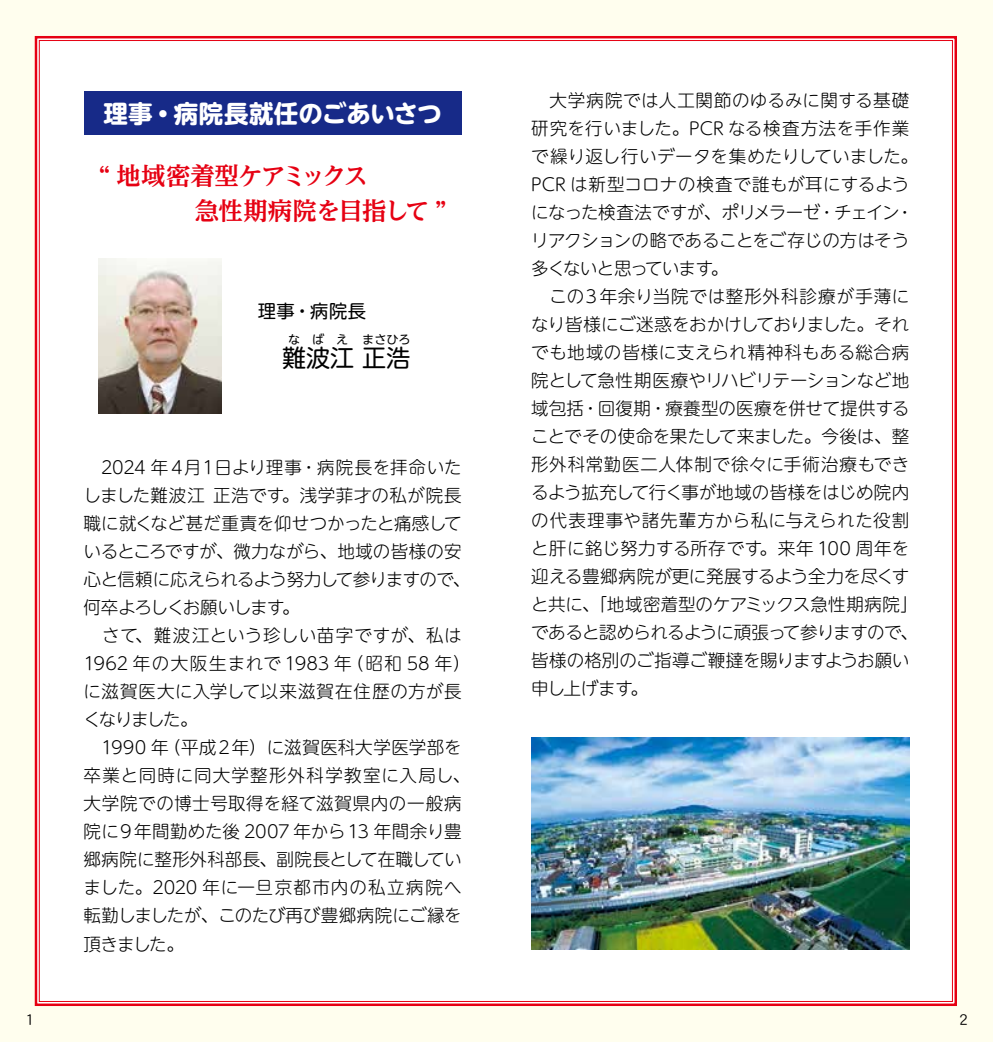
<style>
.page{position:relative;width:993px;height:1042px;background:#fff}
.page>*{position:absolute;margin:0;border:0;box-sizing:border-box;transform-origin:0 0}
.t1{font:700 24.5px/35px "UD Reimin Pr 6 N";letter-spacing:-.035em;color:#e60012}
.t2{font:700 24.5px "UD Shin M Go Pro";color:#fff}
.t3{font:24.15px "UD Shin M Go Pro";color:#000}
.t4{font:18.2px "UD Shin M Go Pro";color:#000}
.t5{font:300 17.5px/28px "UD Shin M Go Pro";letter-spacing:.005em;color:#000}
.t6{font:14.88px "DFHS Gothic G W3 90 pv RKSJ H";color:#000}
.t7{font:12.08px "UD Shin M Go Pro";color:#000}
</style>
<div class="page">
<div style="left:0;top:0;width:992px;height:1042px;background:#fffeee"></div>
<div style="left:34px;top:36px;width:923px;height:970px;background:#fff"></div>
<img style="left:99px;top:258px;width:122px;height:155px">
<div style="left:84px;top:92px;width:377px;height:43px;background:#172a88"></div>
<img style="left:531px;top:737px;width:378px;height:213px">
<h1 class="t2" style="left:103px;top:93px;width:340px">理事・病院長就任のごあいさつ</h1>
<h1 class="t1" style="left:195px;top:158px;width:253px;text-indent:-96px">“ 地域密着型ケアミックス<br>急性期病院を目指して ”</h1>
<p class="t4" style="left:258px;top:296px;width:110px">理事・病院長</p>
<h2 class="t3" style="left:282px;top:338px;width:130px">難波江正浩</h2>
<p class="t7" style="left:288px;top:329px;width:14px">な</p>
<p class="t7" style="left:312px;top:329px;width:14px">ば</p>
<p class="t7" style="left:336px;top:329px;width:14px">え</p>
<p class="t7" style="left:362px;top:329px;width:50px">まさひろ</p>
<p class="t5" style="left:84px;top:453px;width:388px">　2024 年４月１日より理事・病院長を拝命いたしました難波江 正浩です。浅学菲才の私が院長職に就くなど甚だ重責を仰せつかったと痛感しているところですが、微力ながら、地域の皆様の安心と信頼に応えられるよう努力して参りますので、何卒よろしくお願いします。<br>　さて、難波江という珍しい苗字ですが、私は<br>1962 年の大阪生まれで 1983 年（昭和 58 年）に滋賀医大に入学して以来滋賀在住歴の方が長くなりました。<br>　1990 年（平成２年）に滋賀医科大学医学部を卒業と同時に同大学整形外科学教室に入局し、大学院での博士号取得を経て滋賀県内の一般病院に９年間勤めた後 2007 年から13 年間余り豊郷病院に整形外科部長、副院長として在職していました。2020 年に一旦京都市内の私立病院へ転勤しましたが、このたび再び豊郷病院にご縁を頂きました。</p>
<p class="t5" style="left:531px;top:86px;width:388px">　大学病院では人工関節のゆるみに関する基礎研究を行いました。PCR なる検査方法を手作業で繰り返し行いデータを集めたりしていました。<br>PCR は新型コロナの検査で誰もが耳にするようになった検査法ですが、ポリメラーゼ・チェイン・リアクションの略であることをご存じの方はそう多くないと思っています。<br>　この３年余り当院では整形外科診療が手薄になり皆様にご迷惑をおかけしておりました。それでも地域の皆様に支えられ精神科もある総合病院として急性期医療やリハビリテーションなど地域包括・回復期・療養型の医療を併せて提供することでその使命を果たして来ました。今後は、整形外科常勤医二人体制で徐々に手術治療もできるよう拡充して行く事が地域の皆様をはじめ院内の代表理事や諸先輩方から私に与えられた役割と肝に銘じ努力する所存です。来年 100 周年を迎える豊郷病院が更に発展するよう全力を尽くすと共に、「地域密着型のケアミックス急性期病院」であると認められるように頑張って参りますので、皆様の格別のご指導ご鞭撻を賜りますようお願い申し上げます。</p>
<p class="t6" style="left:25px;top:1012px;width:10px">1</p>
<p class="t6" style="left:959px;top:1012px;width:10px">2</p>
</div>
